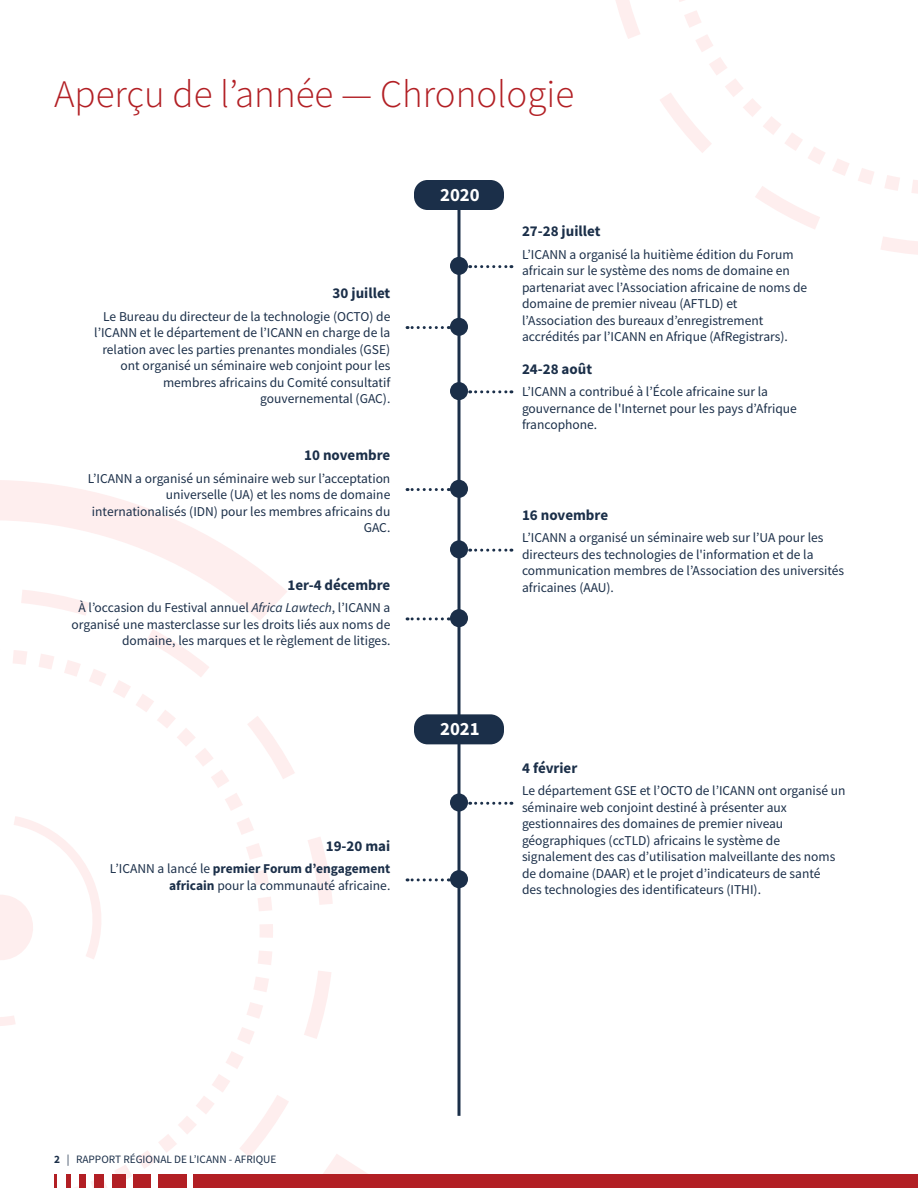
<style>
.page{position:relative;width:918px;height:1188px;background:#fff}
.page>*{position:absolute;margin:0;border:0;box-sizing:border-box;transform-origin:0 0}
._2021_TITLE{font:300 39px "Source Sans Pro";color:#b21f24}
._2020_section_body_c{font:700 18.75px "Source Sans Pro";color:#fff}
.timeline_subtitle_da{font:700 15px "Source Sans Pro";color:#1b2f49}
.timeline_subtitle_da-2{font:13.5px/16.5px "Source Sans Pro";color:#1b2f49}
._2020_section_body_c-2{font:13.5px/16.5px "Source Sans Pro";color:#1b2f49;text-align:right}
.t1{font:11.25px "Source Sans Pro";color:#1b2f49}
.s1{font-style:italic}
.s2{font-weight:700}
</style>
<div class="page">
<svg style="left:684px;top:11px;width:17px;height:16px"></svg>
<svg style="left:832px;top:159px;width:17px;height:17px"></svg>
<svg style="left:858px;top:168px;width:16px;height:16px"></svg>
<svg style="left:885px;top:175px;width:15px;height:16px"></svg>
<svg style="left:912px;top:180px;width:6px;height:14px"></svg>
<svg style="left:616px;top:0;width:24px;height:39px"></svg>
<svg style="left:660px;top:35px;width:165px;height:129px"></svg>
<svg style="left:755px;top:186px;width:65px;height:43px"></svg>
<svg style="left:881px;top:237px;width:37px;height:18px"></svg>
<svg style="left:238px;top:1027px;width:16px;height:17px"></svg>
<svg style="left:70px;top:1052px;width:298px;height:136px"></svg>
<svg style="left:0;top:816px;width:101px;height:210px"></svg>
<svg style="left:13px;top:650px;width:14px;height:15px"></svg>
<svg style="left:39px;top:654px;width:15px;height:15px"></svg>
<svg style="left:64px;top:660px;width:17px;height:16px"></svg>
<svg style="left:89px;top:669px;width:17px;height:17px"></svg>
<svg style="left:247px;top:1002px;width:16px;height:16px"></svg>
<svg style="left:254px;top:977px;width:15px;height:15px"></svg>
<svg style="left:258px;top:951px;width:14px;height:14px"></svg>
<svg style="left:260px;top:924px;width:13px;height:14px"></svg>
<svg style="left:258px;top:897px;width:14px;height:14px"></svg>
<svg style="left:253px;top:870px;width:16px;height:15px"></svg>
<svg style="left:246px;top:843px;width:16px;height:16px"></svg>
<svg style="left:237px;top:818px;width:17px;height:16px"></svg>
<svg style="left:304px;top:971px;width:27px;height:68px"></svg>
<svg style="left:308px;top:837px;width:25px;height:68px"></svg>
<svg style="left:113px;top:630px;width:182px;height:181px"></svg>
<svg style="left:0;top:480px;width:287px;height:140px"></svg>
<div style="left:133px;top:1174px;width:18px;height:14px;background:#b21f24"></div>
<div style="left:158px;top:1174px;width:29px;height:14px;background:#b21f24"></div>
<div style="left:193px;top:1174px;width:725px;height:14px;background:#b21f24"></div>
<div style="left:112px;top:1174px;width:14px;height:14px;background:#b21f24"></div>
<div style="left:94px;top:1174px;width:10px;height:14px;background:#b21f24"></div>
<div style="left:79px;top:1174px;width:7px;height:14px;background:#b21f24"></div>
<hr style="left:66px;top:1174px;width:4px;height:14px;background:#b21f24">
<hr style="left:54px;top:1174px;width:3px;height:14px;background:#b21f24">
<hr style="left:458px;top:210px;width:2px;height:906px;background:#1b2f49">
<div style="left:450px;top:257px;width:18px;height:18px;background:#1b2f49;border-radius:50%"></div>
<svg style="left:470px;top:265px;width:42px;height:3px"></svg>
<div style="left:450px;top:382px;width:18px;height:18px;background:#1b2f49;border-radius:50%"></div>
<svg style="left:470px;top:390px;width:42px;height:3px"></svg>
<div style="left:450px;top:540px;width:18px;height:18px;background:#1b2f49;border-radius:50%"></div>
<svg style="left:470px;top:549px;width:42px;height:3px"></svg>
<div style="left:450px;top:794px;width:18px;height:18px;background:#1b2f49;border-radius:50%"></div>
<svg style="left:470px;top:802px;width:42px;height:3px"></svg>
<div style="left:450px;top:318px;width:18px;height:18px;background:#1b2f49;border-radius:50%"></div>
<svg style="left:407px;top:326px;width:35px;height:3px"></svg>
<div style="left:450px;top:609px;width:18px;height:18px;background:#1b2f49;border-radius:50%"></div>
<svg style="left:407px;top:617px;width:35px;height:3px"></svg>
<div style="left:450px;top:870px;width:18px;height:18px;background:#1b2f49;border-radius:50%"></div>
<svg style="left:407px;top:878px;width:35px;height:3px"></svg>
<div style="left:450px;top:480px;width:18px;height:18px;background:#1b2f49;border-radius:50%"></div>
<svg style="left:407px;top:488px;width:35px;height:3px"></svg>
<div style="left:414px;top:180px;width:90px;height:30px;background:#1b2f49;border-radius:14px"></div>
<div style="left:414px;top:714px;width:90px;height:30px;background:#1b2f49;border-radius:14px"></div>
<p class="_2021_TITLE" style="left:54px;top:70px;width:522px">Aperçu de l’année — Chronologie</p>
<p class="timeline_subtitle_da" style="left:333px;top:283px;width:59px">30 juillet</p>
<p class="_2020_section_body_c-2" style="left:94px;top:308px;width:298px">Le Bureau du directeur de la technologie (OCTO) de l’ICANN et le département de l’ICANN en charge de la relation avec les parties prenantes mondiales (GSE) ont organisé un séminaire web conjoint pour les membres africains du Comité consultatif gouvernemental (GAC).</p>
<p class="timeline_subtitle_da" style="left:304px;top:445px;width:88px">10 novembre</p>
<p class="_2020_section_body_c-2" style="left:88px;top:470px;width:304px">L’ICANN a organisé un séminaire web sur l’acceptation universelle (UA) et les noms de domaine internationalisés (IDN) pour les membres africains du GAC.</p>
<p class="timeline_subtitle_da" style="left:287px;top:574px;width:104px">1er-4 décembre</p>
<p class="_2020_section_body_c-2" style="left:72px;top:599px;width:320px">À l’occasion du Festival annuel <span class="s1">Africa Lawtech</span>, l’ICANN a organisé une masterclasse sur les droits liés aux noms de domaine, les marques et le règlement de litiges.</p>
<p class="timeline_subtitle_da" style="left:326px;top:835px;width:66px">19-20 mai</p>
<p class="_2020_section_body_c-2" style="left:110px;top:860px;width:282px">L’ICANN a lancé le <span class="s2">premier Forum d’engagement africain</span> pour la communauté africaine.</p>
<p class="_2020_section_body_c" style="left:440px;top:182px;width:41px">2020</p>
<p class="timeline_subtitle_da" style="left:522px;top:221px;width:80px">27-28 juillet</p>
<p class="timeline_subtitle_da-2" style="left:522px;top:246px;width:287px">L’ICANN a organisé la huitième édition du Forum africain sur le système des noms de domaine en partenariat avec l’Association africaine de noms de domaine de premier niveau (AFTLD) et l’Association des bureaux d’enregistrement accrédités par l’ICANN en Afrique (AfRegistrars).</p>
<p class="timeline_subtitle_da" style="left:522px;top:358px;width:72px">24-28 août</p>
<p class="timeline_subtitle_da-2" style="left:522px;top:383px;width:276px">L’ICANN a contribué à l’École africaine sur la gouvernance de l'Internet pour les pays d’Afrique francophone.</p>
<p class="timeline_subtitle_da" style="left:522px;top:505px;width:88px">16 novembre</p>
<p class="timeline_subtitle_da-2" style="left:522px;top:529px;width:324px">L’ICANN a organisé un séminaire web sur l’UA pour les directeurs des technologies de l'information et de la communication membres de l’Association des universités africaines (AAU).</p>
<p class="_2020_section_body_c" style="left:440px;top:716px;width:41px">2021</p>
<p class="timeline_subtitle_da" style="left:522px;top:758px;width:57px">4 février</p>
<p class="timeline_subtitle_da-2" style="left:522px;top:783px;width:325px">Le département GSE et l’OCTO de l’ICANN ont organisé un séminaire web conjoint destiné à présenter aux gestionnaires des domaines de premier niveau géographiques (ccTLD) africains le système de signalement des cas d’utilisation malveillante des noms de domaine (DAAR) et le projet d’indicateurs de santé<br>des technologies des identificateurs (ITHI).</p>
<p class="t1" style="left:54px;top:1152px;width:224px"><span class="s2">2</span> | RAPPORT RÉGIONAL DE L’ICANN - AFRIQUE</p>
</div>
